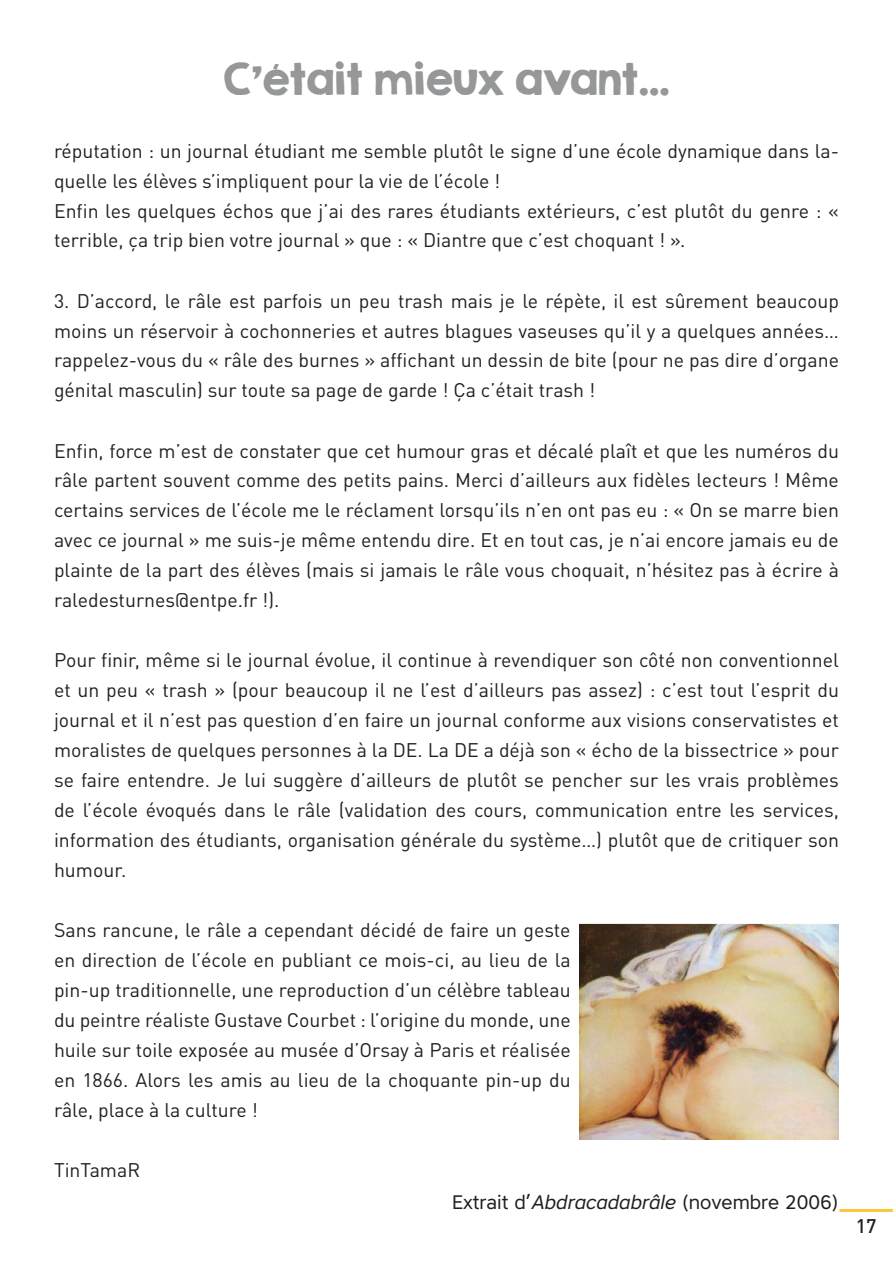
<style>
.page{position:relative;width:893px;height:1263px;background:#fff}
.page>*{position:absolute;margin:0;border:0;box-sizing:border-box;transform-origin:0 0}
.t1{font:39px "KG Second Chances Solid";color:#959798}
.t2{font:19.5px/30px "DIN Pro";color:#231f20;text-align:justify}
.t3{font:19.5px "Core Sans A45";color:#231f20}
.t4{font:500 19.5px "DIN Pro";color:#231f20}
.s1{font-style:italic}
</style>
<div class="page">
<hr style="left:839px;top:1209px;width:54px;height:3px;background:#fec83d">
<img style="left:579px;top:924px;width:260px;height:215px">
<h1 class="t1" style="left:224px;top:54px;width:447px">C’ÉTAIT MIEUX AVANT...</h1>
<p class="t2" style="left:54px;top:134px;width:786px;text-align:left">réputation : un journal étudiant me semble plutôt le signe d’une école dynamique dans la&shy;quelle les élèves s’impliquent pour la vie de l’école !<br>Enfin les quelques échos que j’ai des rares étudiants extérieurs, c’est plutôt du genre : « terrible, ça trip bien votre journal » que : « Diantre que c’est choquant ! ».</p>
<p class="t2" style="left:54px;top:284px;width:787px">3. D’accord, le râle est parfois un peu trash mais je le répète, il est sûrement beaucoup moins un réservoir à cochonneries et autres blagues vaseuses qu’il y a quelques années… rappelez-vous du « râle des burnes » affichant un dessin de bite (pour ne pas dire d’organe génital masculin) sur toute sa page de garde ! Ça c’était trash !</p>
<p class="t2" style="left:54px;top:433px;width:786px">Enfin, force m’est de constater que cet humour gras et décalé plaît et que les numéros du râle partent souvent comme des petits pains. Merci d’ailleurs aux fidèles lecteurs ! Même certains services de l’école me le réclament lorsqu’ils n’en ont pas eu : « On se marre bien avec ce journal » me suis-je même entendu dire. Et en tout cas, je n’ai encore jamais eu de plainte de la part des élèves (mais si jamais le râle vous choquait, n’hésitez pas à écrire à raledesturnes@entpe.fr !).</p>
<p class="t2" style="left:54px;top:643px;width:787px">Pour finir, même si le journal évolue, il continue à revendiquer son côté non conventionnel et un peu « trash » (pour beaucoup il ne l’est d’ailleurs pas assez) : c’est tout l’esprit du journal et il n’est pas question d’en faire un journal conforme aux visions conservatistes et moralistes de quelques personnes à la DE. La DE a déjà son « écho de la bissectrice » pour se faire entendre. Je lui suggère d’ailleurs de plutôt se pencher sur les vrais problèmes de l’école évoqués dans le râle (validation des cours, communication entre les services, information des étudiants, organisation générale du système…) plutôt que de critiquer son humour.</p>
<p class="t2" style="left:54px;top:913px;width:518px">Sans rancune, le râle a cependant décidé de faire un geste en direction de l’école en publiant ce mois-ci, au lieu de la pin-up traditionnelle, une reproduction d’un célèbre tableau du peintre réaliste Gustave Courbet : l’origine du monde, une huile sur toile exposée au musée d’Orsay à Paris et réalisée en 1866. Alors les amis au lieu de la choquante pin-up du râle, place à la culture !</p>
<p class="t2" style="left:54px;top:1153px;width:88px">TinTamaR</p>
<p class="t3" style="left:452px;top:1190px;width:388px">Extrait d’<span class="s1">Abdracadabrâle</span> (novembre 2006)</p>
<p class="t4" style="left:856px;top:1210px;width:18px">17</p>
</div>
